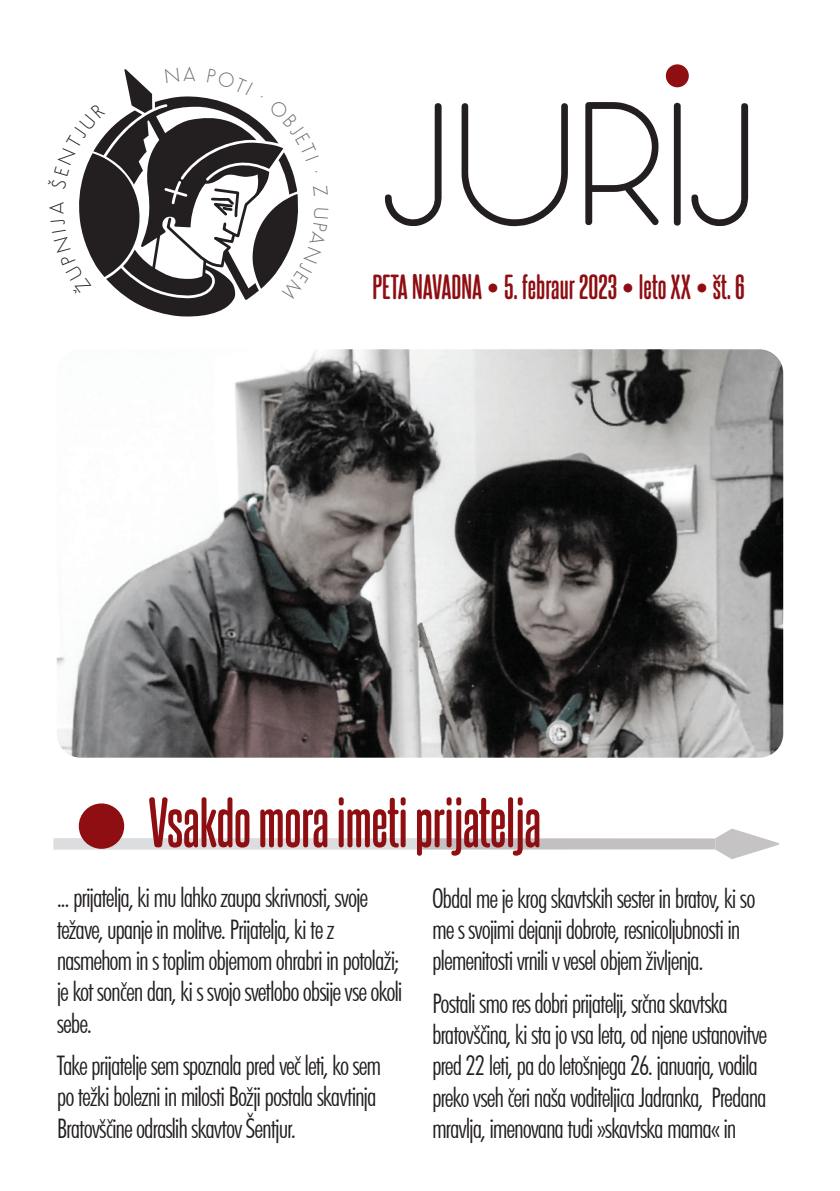
<style>
.page{position:relative;width:840px;height:1191px;background:#fff}
.page>*{position:absolute;margin:0;border:0;box-sizing:border-box;transform-origin:0 0}
.t1{font:180px "Occupied";color:#231f20}
.t2{font:700 60px "Steelfish Rounded Rg";letter-spacing:-.01em;color:#8e0e12}
.t3{font:700 30px "Steelfish Rounded Rg";color:#8e0e12}
.t4{font:300 condensed 27px/31.2px "Futura BT";letter-spacing:-.04em;color:#231f20}
</style>
<div class="page">
<div style="left:665px;top:64px;width:23px;height:23px;background:#8e0e12;border-radius:50%"></div>
<svg style="left:53px;top:828px;width:725px;height:31px"></svg>
<div style="left:84px;top:808px;width:35px;height:36px;background:#8e0e12;border-radius:50%"></div>
<div style="left:79px;top:803px;width:45px;height:46px;border:10px solid #8e0e12;border-radius:50%"></div>
<img style="left:57px;top:349px;width:725px;height:408px">
<svg style="left:79px;top:69px;width:219px;height:248px"></svg>
<h1 class="t1" style="left:380px;top:81px;width:376px">JURIJ</h1>
<p class="t3" style="left:372px;top:265px;width:374px">PETA NAVADNA • 5. febraur 2023 • leto XX • št. 6</p>
<h2 class="t2" style="left:148px;top:779px;width:394px">Vsakdo mora imeti prijatelja</h2>
<p class="t4" style="left:57px;top:882px;width:347px">... prijatelja, ki mu lahko zaupa skrivnosti, svoje težave, upanje in molitve. Prijatelja, ki te z nasmehom in s toplim objemom ohrabri in potolaži; je kot sončen dan, ki s svojo svetlobo obsije vse okoli sebe.</p>
<p class="t4" style="left:57px;top:1049px;width:326px">Take prijatelje sem spoznala pred več leti, ko sem po težki bolezni in milosti Božji postala skavtinja<br>Bratovščine odraslih skavtov Šentjur.</p>
<p class="t4" style="left:432px;top:882px;width:325px">Obdal me je krog skavtskih sester in bratov, ki so me s svojimi dejanji dobrote, resnicoljubnosti in plemenitosti vrnili v vesel objem življenja.</p>
<p class="t4" style="left:432px;top:987px;width:336px">Postali smo res dobri prijatelji, srčna skavtska bratovščina, ki sta jo vsa leta, od njene ustanovitve pred 22 leti, pa do letošnjega 26. januarja, vodila preko vseh čeri naša voditeljica Jadranka, Predana mravlja, imenovana tudi »skavtska mama« in</p>
</div>
